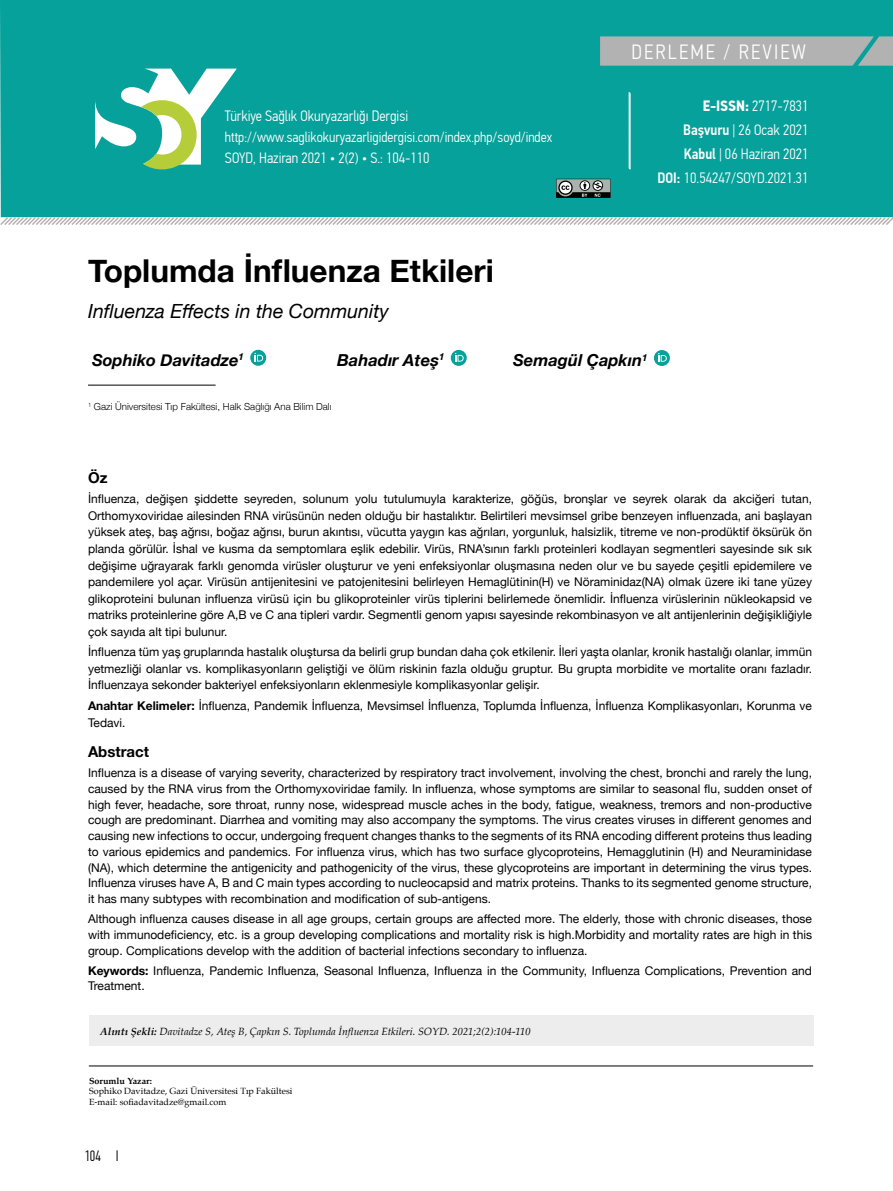
<style>
.page{position:relative;width:893px;height:1191px;background:#fff}
.page>*{position:absolute;margin:0;border:0;box-sizing:border-box;transform-origin:0 0}
.t1{font:700 31.5px "Helvetica Neue";color:#000}
.t2{font:300 20.7px "PF Din Text Cond Pro";letter-spacing:.1em;color:#fff}
.t3{font:italic 19.5px "Helvetica Neue";color:#000}
.t4{font:italic 700 16.5px "Helvetica Neue";color:#000}
.t5{font:300 15px/24.3px "PF Din Text Cond Pro";color:#fff;text-align:right}
.t6{font:700 15px "Helvetica Neue";color:#000}
.t7{font:300 15px "PF Din Text Comp Pro";color:#000}
.t8{font:300 14.4px "PF Din Text Cond Pro";color:#fff}
.t9{font:12px/16.5px "Helvetica Neue";color:#000;text-align:justify}
.t10{font:italic 10.5px "Palatino";color:#000}
.t11{font:300 9.75px "Helvetica Neue";color:#000}
.t12{font:9px/10.5px "Palatino";color:#000}
.t13{font:700 9px "Palatino";color:#000}
.s1{font-weight:700}
.s2{font-weight:500}
</style>
<div class="page">
<svg style="left:116px;top:1150px;width:2px;height:11px"></svg>
<div style="left:0;top:0;width:893px;height:216px;background:#07a19b"></div>
<svg style="left:600px;top:36px;width:293px;height:30px;background:#abb1b0"></svg>
<svg style="left:628px;top:92px;width:3px;height:78px"></svg>
<svg style="left:0;top:216px;width:893px;height:9px"></svg>
<svg style="left:451px;top:350px;width:16px;height:16px"></svg>
<svg style="left:455px;top:353px;width:9px;height:9px"></svg>
<svg style="left:250px;top:350px;width:16px;height:16px"></svg>
<svg style="left:254px;top:353px;width:9px;height:8px"></svg>
<svg style="left:95px;top:69px;width:142px;height:100px"></svg>
<hr style="left:89px;top:1065px;width:724px;height:1px;background:#000">
<div style="left:89px;top:1015px;width:724px;height:31px;background:#ededed"></div>
<hr style="left:88px;top:385px;width:128px;height:1px;background:#000">
<svg style="left:556px;top:179px;width:55px;height:19px"></svg>
<div style="left:654px;top:350px;width:16px;height:16px;background:#07a19b;border-radius:50%"></div>
<svg style="left:658px;top:353px;width:9px;height:9px"></svg>
<p class="t5" style="left:225px;top:104px;width:185px">Türkiye Sağlık Okuryazarlığı Dergisi</p>
<p class="t8" style="left:225px;top:129px;width:329px">http://www.saglikokuryazarligidergisi.com/index.php/soyd/index</p>
<p class="t5" style="left:225px;top:145px;width:206px">SOYD, Haziran 2021 • 2(2) • S.: 104-110</p>
<h1 class="t1" style="left:88px;top:246px;width:407px">Toplumda İnfluenza Etkileri</h1>
<h3 class="t3" style="left:88px;top:297px;width:302px">Influenza Effects in the Community</h3>
<h2 class="t2" style="left:632px;top:40px;width:176px">DERLEME / REVIEW</h2>
<p class="t5" style="left:657px;top:93px;width:153px"><span class="s1">E-ISSN:</span> 2717-7831<br><span class="s2">Başvuru</span> | 26 Ocak 2021<br><span class="s2">Kabul</span> | 06 Haziran 2021<br><span class="s2">DOI:</span> 10.54247/SOYD.2021.31</p>
<h3 class="t4" style="left:92px;top:347px;width:153px">Sophiko Davitadze<sup>1</sup></h3>
<h3 class="t4" style="left:337px;top:347px;width:109px">Bahadır Ateş<sup>1</sup></h3>
<p class="t11" style="left:88px;top:398px;width:245px"><sup>1</sup> Gazi Üniversitesi Tıp Fakültesi, Halk Sağlığı Ana Bilim Dalı</p>
<h3 class="t4" style="left:513px;top:347px;width:136px">Semagül Çapkın<sup>1</sup></h3>
<p class="t6" style="left:88px;top:465px;width:21px">Öz</p>
<p class="t9" style="left:88px;top:491px;width:725px">İnfluenza, değişen şiddette seyreden, solunum yolu tutulumuyla karakterize, göğüs, bronşlar ve seyrek olarak da akciğeri tutan, Orthomyxoviridae ailesinden RNA virüsünün neden olduğu bir hastalıktır. Belirtileri mevsimsel gribe benzeyen influenzada, ani başlayan yüksek ateş, baş ağrısı, boğaz ağrısı, burun akıntısı, vücutta yaygın kas ağrıları, yorgunluk, halsizlik, titreme ve non-prodüktif öksürük ön planda görülür. İshal ve kusma da semptomlara eşlik edebilir. Virüs, RNA’sının farklı proteinleri kodlayan segmentleri sayesinde sık sık değişime uğrayarak farklı genomda virüsler oluşturur ve yeni enfeksiyonlar oluşmasına neden olur ve bu sayede çeşitli epidemilere ve pandemilere yol açar. Virüsün antijenitesini ve patojenitesini belirleyen Hemaglütinin(H) ve Nöraminidaz(NA) olmak üzere iki tane yüzey glikoproteini bulunan influenza virüsü için bu glikoproteinler virüs tiplerini belirlemede önemlidir. İnfluenza virüslerinin nükleokapsid ve matriks proteinlerine göre A,B ve C ana tipleri vardır. Segmentli genom yapısı sayesinde rekombinasyon ve alt antijenlerinin değişikliğiyle çok sayıda alt tipi bulunur.</p>
<p class="t9" style="left:88px;top:644px;width:725px">İnfluenza tüm yaş gruplarında hastalık oluştursa da belirli grup bundan daha çok etkilenir. İleri yaşta olanlar, kronik hastalığı olanlar, immün yetmezliği olanlar vs. komplikasyonların geliştiği ve ölüm riskinin fazla olduğu gruptur. Bu grupta morbidite ve mortalite oranı fazladır.<br>İnfluenzaya sekonder bakteriyel enfeksiyonların eklenmesiyle komplikasyonlar gelişir.</p>
<p class="t9" style="left:88px;top:698px;width:725px"><span class="s1">Anahtar Kelimeler:</span> İnfluenza, Pandemik İnfluenza, Mevsimsel İnfluenza, Toplumda İnfluenza, İnfluenza Komplikasyonları, Korunma ve<br>Tedavi.</p>
<p class="t6" style="left:88px;top:740px;width:63px">Abstract</p>
<p class="t9" style="left:88px;top:765px;width:725px;line-height:15.8px">Influenza is a disease of varying severity, characterized by respiratory tract involvement, involving the chest, bronchi and rarely the lung, caused by the RNA virus from the Orthomyxoviridae family. In influenza, whose symptoms are similar to seasonal flu, sudden onset of high fever, headache, sore throat, runny nose, widespread muscle aches in the body, fatigue, weakness, tremors and non-productive cough are predominant. Diarrhea and vomiting may also accompany the symptoms. The virus creates viruses in different genomes and causing new infections to occur, undergoing frequent changes thanks to the segments of its RNA encoding different proteins thus leading to various epidemics and pandemics. For influenza virus, which has two surface glycoproteins, Hemagglutinin (H) and Neuraminidase (NA), which determine the antigenicity and pathogenicity of the virus, these glycoproteins are important in determining the virus types.<br>Influenza viruses have A, B and C main types according to nucleocapsid and matrix proteins. Thanks to its segmented genome structure, it has many subtypes with recombination and modification of sub-antigens.</p>
<p class="t9" style="left:88px;top:911px;width:725px;line-height:15.8px">Although influenza causes disease in all age groups, certain groups are affected more. The elderly, those with chronic diseases, those with immunodeficiency, etc. is a group developing complications and mortality risk is high.Morbidity and mortality rates are high in this group. Complications develop with the addition of bacterial infections secondary to influenza.</p>
<p class="t9" style="left:88px;top:963px;width:725px;line-height:15.8px"><span class="s1">Keywords:</span> Influenza, Pandemic Influenza, Seasonal Influenza, Influenza in the Community, Influenza Complications, Prevention and<br>Treatment.</p>
<p class="t10" style="left:100px;top:1022px;width:432px"><span class="s1">Alıntı Şekli:</span> Davitadze S, Ateş B, Çapkın S. Toplumda İnfluenza Etkileri. SOYD. 2021;2(2):104-110</p>
<p class="t13" style="left:89px;top:1073px;width:64px">Sorumlu Yazar:</p>
<p class="t12" style="left:89px;top:1085px;width:205px">Sophiko Davitadze, Gazi Üniversitesi Tıp Fakültesi<br>E-mail: sofiadavitadze@gmail.com</p>
<p class="t7" style="left:84px;top:1147px;width:18px">104</p>
</div>
